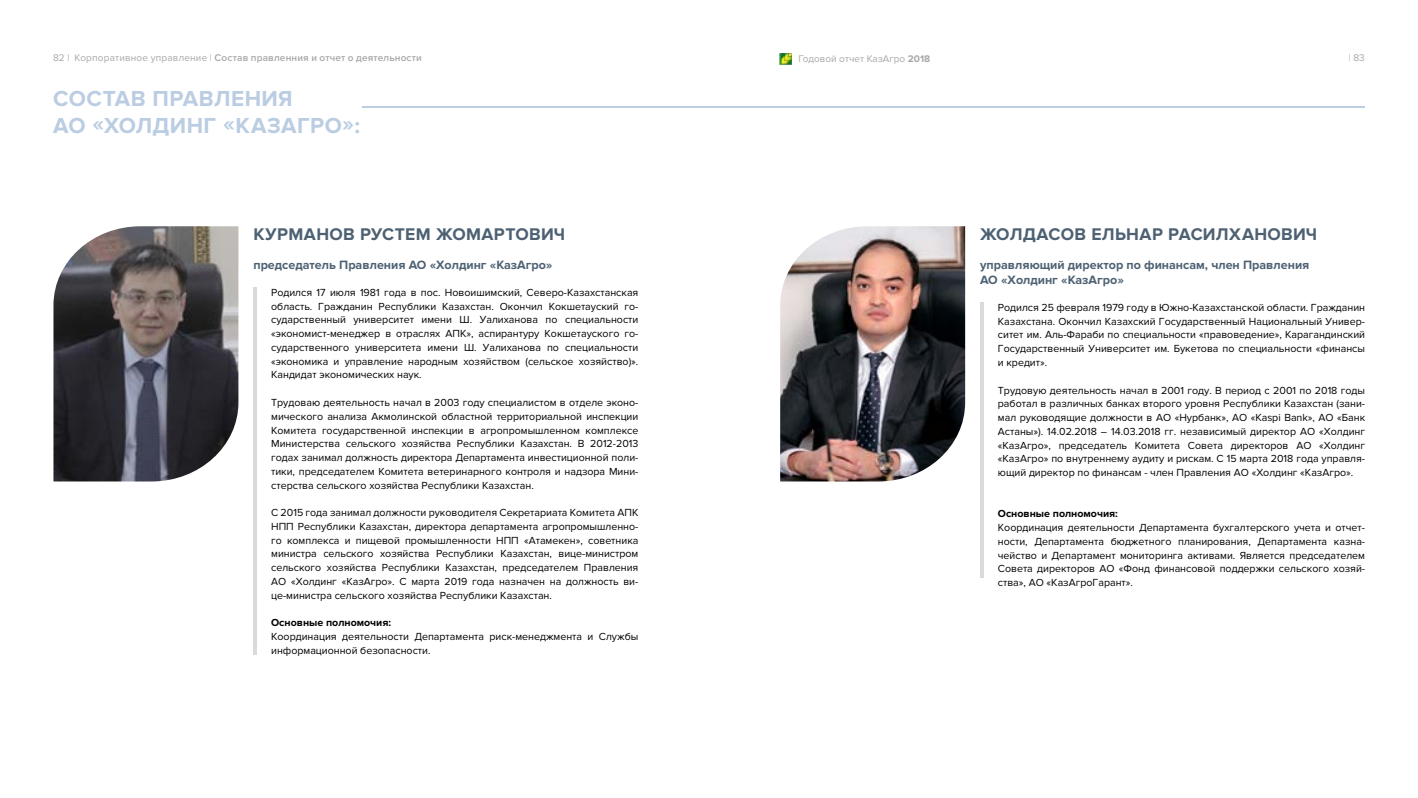
<style>
.page{position:relative;width:1418px;height:798px;background:#fff}
.page>*{position:absolute;margin:0;border:0;box-sizing:border-box;transform-origin:0 0}
.t1{font:700 22.5px/27px "Proxima Nova";letter-spacing:.02em;color:#bbcde3}
.t2{font:700 17.5px "Proxima Nova";letter-spacing:.015em;color:#4d6173}
.t3{font:700 12.5px/15px "Proxima Nova";color:#4d6173}
.t4{font:10.62px/13.8px "Proxima Nova";color:#000;text-align:justify}
.t5{font:700 10.62px "Proxima Nova";color:#000}
.t6{font:600 10px "Proxima Nova";letter-spacing:.015em;color:#a8a8a7}
.t7{font:10px "Proxima Nova";color:#a8a8a7}
.s1{font-weight:700}
.s2{font-weight:400}
</style>
<div class="page">
<img style="left:53px;top:226px;width:185px;height:255px">
<hr style="left:253px;top:287px;width:3px;height:367px;background:#dbd9da">
<img style="left:780px;top:226px;width:185px;height:255px">
<hr style="left:362px;top:107px;width:1002px;height:1px;background:#bbcde3">
<hr style="left:980px;top:302px;width:3px;height:276px;background:#dbd9da">
<svg style="left:780px;top:53px;width:11px;height:12px"></svg>
<p class="t7" style="left:53px;top:52px;width:18px">82 |</p>
<p class="t7" style="left:798px;top:53px;width:133px">Годовой отчет КазАгро <span class="s1">2018</span></p>
<p class="t7" style="left:1348px;top:52px;width:18px">| 83</p>
<p class="t6" style="left:74px;top:52px;width:349px"><span class="s2">Корпоративное управление |</span> Состав правленния и отчет о деятельности</p>
<h1 class="t1" style="left:53px;top:86px;width:308px">СОСТАВ ПРАВЛЕНИЯ<br>АО «ХОЛДИНГ «КАЗАГРО»:</h1>
<h2 class="t2" style="left:253px;top:224px;width:313px">КУРМАНОВ РУСТЕМ ЖОМАРТОВИЧ</h2>
<p class="t3" style="left:253px;top:257px;width:300px">председатель Правления АО «Холдинг «КазАгро»</p>
<p class="t4" style="left:271px;top:285px;width:369px">Родился 17 июля 1981 года в пос. Новоишимский, Северо-Казахстанская область. Гражданин Республики Казахстан. Окончил Кокшетауский го&shy;сударственный университет имени Ш. Уалиханова по специальности «экономист-менеджер в отраслях АПК», аспирантуру Кокшетауского го&shy;сударственного университета имени Ш. Уалиханова по специальности «экономика и управление народным хозяйством (сельское хозяйство)».<br>Кандидат экономических наук.</p>
<p class="t4" style="left:271px;top:395px;width:369px">Трудоваю деятельность начал в 2003 году специалистом в отделе эконо&shy;мического анализа Акмолинской областной территориальной инспекции Комитета государственной инспекции в агропромышленном комплексе Министерства сельского хозяйства Республики Казахстан. В 2012-2013 годах занимал должность директора Департамента инвестиционной поли&shy;тики, председателем Комитета ветеринарного контроля и надзора Мини&shy;стерства сельского хозяйства Республики Казахстан.</p>
<p class="t4" style="left:271px;top:505px;width:369px">С 2015 года занимал должности руководителя Секретариата Комитета АПК НПП Республики Казахстан, директора департамента агропромышленно&shy;го комплекса и пищевой промышленности НПП «Атамекен», советника министра сельского хозяйства Республики Казахстан, вице-министром сельского хозяйства Республики Казахстан, председателем Правления АО «Холдинг «КазАгро». С марта 2019 года назначен на должность ви&shy;це-министра сельского хозяйства Республики Казахстан.</p>
<p class="t5" style="left:271px;top:616px;width:122px">Основные полномочия:</p>
<p class="t4" style="left:271px;top:629px;width:369px">Координация деятельности Департамента риск-менеджмента и Службы информационной безопасности.</p>
<h2 class="t2" style="left:980px;top:224px;width:338px">ЖОЛДАСОВ ЕЛЬНАР РАСИЛХАНОВИЧ</h2>
<p class="t3" style="left:980px;top:257px;width:331px">управляющий директор по финансам, член Правления<br>АО «Холдинг «КазАгро»</p>
<p class="t4" style="left:997px;top:300px;width:369px">Родился 25 февраля 1979 году в Южно-Казахстанской области. Гражданин Казахстана. Окончил Казахский Государственный Национальный Универ&shy;ситет им. Аль-Фараби по специальности «правоведение», Карагандинский Государственный Университет им. Букетова по специальности «финансы и кредит».</p>
<p class="t4" style="left:997px;top:383px;width:369px">Трудовую деятельность начал в 2001 году. В период с 2001 по 2018 годы работал в различных банках второго уровня Республики Казахстан (зани&shy;мал руководящие должности в АО «Нурбанк», АО «Kaspi Bank», АО «Банк Астаны»). 14.02.2018 – 14.03.2018 гг. независимый директор АО «Холдинг «КазАгро», председатель Комитета Совета директоров АО «Холдинг «КазАгро» по внутреннему аудиту и рискам. С 15 марта 2018 года управля&shy;ющий директор по финансам - член Правления АО «Холдинг «КазАгро».</p>
<p class="t5" style="left:997px;top:507px;width:122px">Основные полномочия:</p>
<p class="t4" style="left:997px;top:520px;width:369px">Координация деятельности Департамента бухгалтерского учета и отчет&shy;ности, Департамента бюджетного планирования, Департамента казна&shy;чейство и Департамент мониторинга активами. Является председателем Совета директоров АО «Фонд финансовой поддержки сельского хозяй&shy;ства», АО «КазАгроГарант».</p>
</div>
